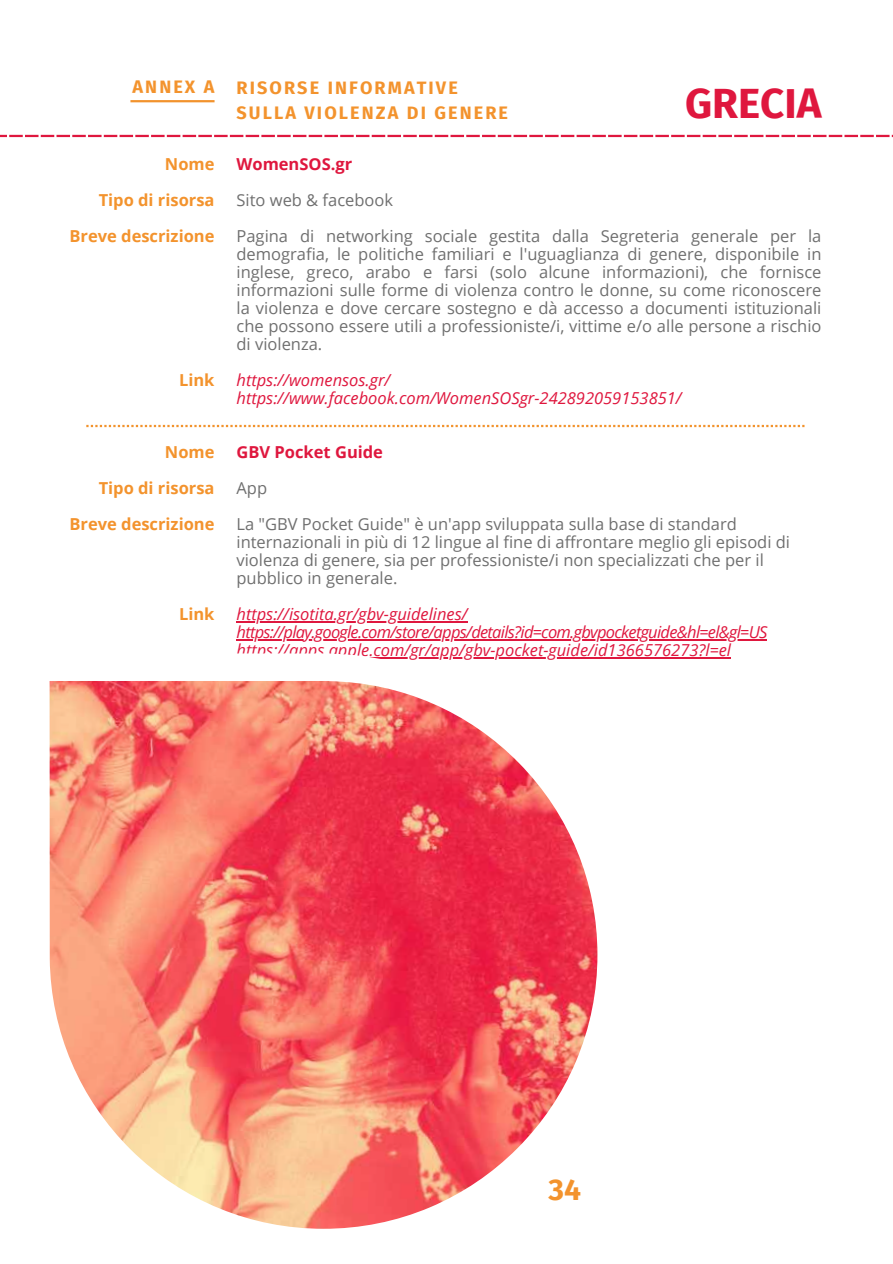
<style>
.page{position:relative;width:893px;height:1264px;background:#fff}
.page>*{position:absolute;margin:0;border:0;box-sizing:border-box;transform-origin:0 0}
.t1{font:700 42px "Fira Sans";color:#df173e}
.t2{font:700 30px "Fira Sans";color:#f3932d}
.t3{font:700 18px/24.8px "Fira Sans";letter-spacing:.115em;color:#f3932d}
.t4{font:16.5px/18px "Open Sans";color:#6f6f6f}
.t5{font:italic 16.5px/18px "Open Sans";color:#df173e}
.t6{font:700 16.5px/36px "Open Sans";color:#f3932d;text-align:right}
.t7{font:700 16.5px "Open Sans";color:#df173e}
</style>
<div class="page">
<hr style="left:236px;top:621px;width:231px;height:1px;background:#df173e">
<hr style="left:236px;top:639px;width:530px;height:1px;background:#df173e">
<hr style="left:236px;top:657px;width:495px;height:1px;background:#df173e">
<svg style="left:0;top:135px;width:892px;height:2px;background:#e33859"></svg>
<svg style="left:86px;top:425px;width:718px;height:2px"></svg>
<svg style="left:49px;top:657px;width:576px;height:572px"></svg>
<hr style="left:130px;top:100px;width:84px;height:2px;background:#f2932d">
<p class="t3" style="left:132px;top:75px;width:83px">ANNEX A</p>
<p class="t6" style="left:69px;top:145px;width:146px">Nome<br>Tipo di risorsa<br>Breve descrizione</p>
<p class="t6" style="left:179px;top:361px;width:37px">Link</p>
<p class="t6" style="left:69px;top:433px;width:146px">Nome<br>Tipo di risorsa<br>Breve descrizione</p>
<p class="t6" style="left:179px;top:595px;width:37px">Link</p>
<p class="t3" style="left:236px;top:75px;width:273px">RISORSE INFORMATIVE<br>SULLA VIOLENZA DI GENERE</p>
<h1 class="t1" style="left:685px;top:78px;width:138px">GRECIA</h1>
<p class="t7" style="left:236px;top:152px;width:117px">WomenSOS.gr</p>
<p class="t4" style="left:236px;top:181px;width:586px;line-height:36px">Sito web &amp; facebook<br>Pagina di networking sociale gestita dalla Segreteria generale per la</p>
<p class="t4" style="left:236px;top:244px;width:586px;text-align:justify">demografia, le politiche familiari e l'uguaglianza di genere, disponibile in inglese, greco, arabo e farsi (solo alcune informazioni), che fornisce informazioni sulle forme di violenza contro le donne, su come riconoscere la violenza e dove cercare sostegno e dà accesso a documenti istituzionali che possono essere utili a professioniste/i, vittime e/o alle persone a rischio di violenza.</p>
<p class="t5" style="left:236px;top:370px;width:446px">https://womensos.gr/ https://www.facebook.com/WomenSOSgr-242892059153851/</p>
<p class="t7" style="left:236px;top:440px;width:148px">GBV Pocket Guide</p>
<p class="t4" style="left:236px;top:469px;width:502px;line-height:36px">App<br>La "GBV Pocket Guide" è un'app sviluppata sulla base di standard</p>
<p class="t4" style="left:236px;top:532px;width:555px">internazionali in più di 12 lingue al fine di affrontare meglio gli episodi di violenza di genere, sia per professioniste/i non specializzati che per il pubblico in generale.</p>
<p class="t5" style="left:236px;top:604px;width:532px">https://isotita.gr/gbv-guidelines/ https://play.google.com/store/apps/details?id=com.gbvpocketguide&amp;hl=el&amp;gl=US https://apps.apple.com/gr/app/gbv-pocket-guide/id1366576273?l=el</p>
<h2 class="t2" style="left:548px;top:1172px;width:34px">34</h2>
</div>
